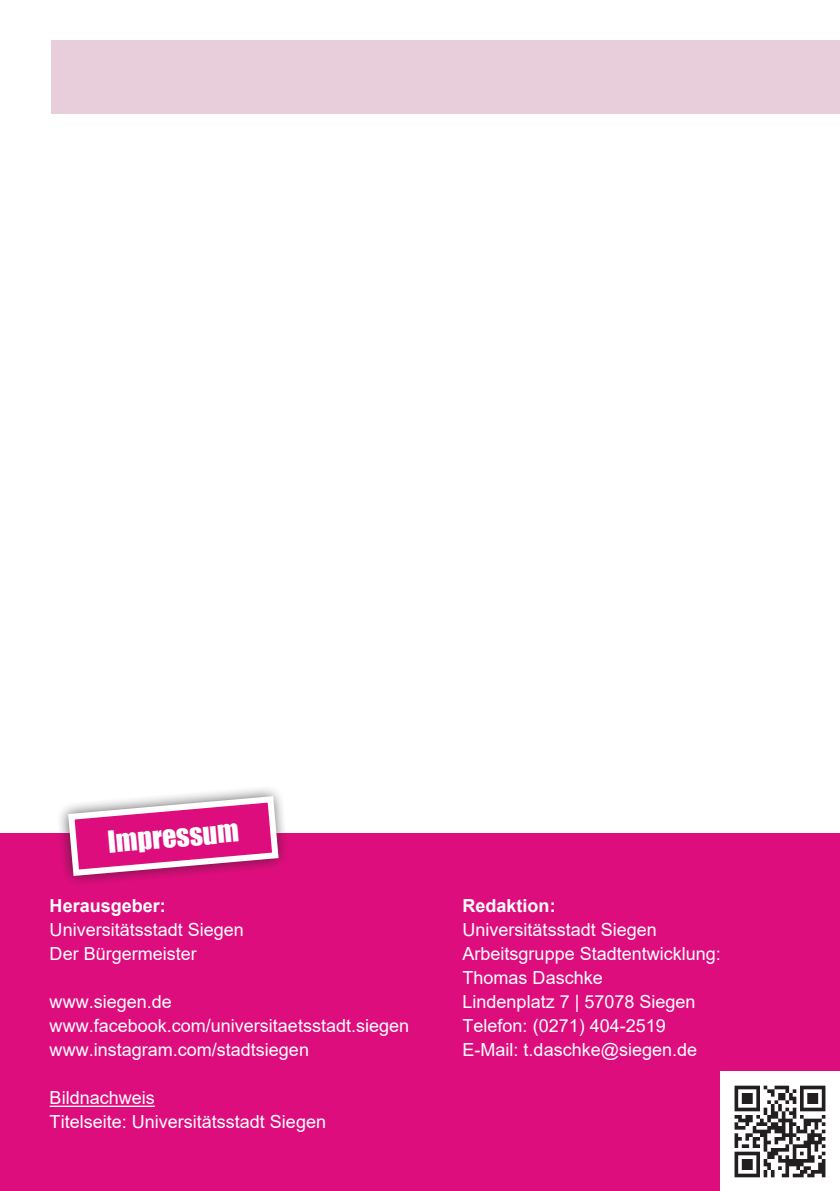
<style>
.page{position:relative;width:840px;height:1191px;background:#fff}
.page>*{position:absolute;margin:0;border:0;box-sizing:border-box;transform-origin:0 0}
.t1{font:28px "Impact";color:#fff}
.t2{font:18px/24px "Arial";color:#fff}
.t3{font:700 18px "Arial";color:#fff}
</style>
<div class="page">
<div style="left:0;top:833px;width:839px;height:358px;background:#dd0d7d"></div>
<svg style="left:60px;top:789px;width:225px;height:94px"></svg>
<hr style="left:50px;top:1105px;width:105px;height:2px;background:#fff">
<img style="left:720px;top:1071px;width:119px;height:120px">
<div style="left:51px;top:40px;width:788px;height:73px;background:#e8ceda"></div>
<h1 class="t1" style="left:106px;top:820px;width:133px;rotate:-5deg">Impressum</h1>
<p class="t3" style="left:50px;top:893px;width:118px">Herausgeber:</p>
<p class="t2" style="left:50px;top:918px;width:196px">Universitätsstadt Siegen<br>Der Bürgermeister</p>
<p class="t2" style="left:50px;top:990px;width:361px">www.siegen.de www.facebook.com/universitaetsstadt.siegen www.instagram.com/stadtsiegen</p>
<p class="t2" style="left:50px;top:1086px;width:278px">Bildnachweis<br>Titelseite: Universitätsstadt Siegen</p>
<p class="t3" style="left:462px;top:893px;width:95px">Redaktion:</p>
<p class="t2" style="left:462px;top:918px;width:260px">Universitätsstadt Siegen<br>Arbeitsgruppe Stadtentwicklung:<br>Thomas Daschke<br>Lindenplatz 7 | 57078 Siegen<br>Telefon: (0271) 404-2519<br>E-Mail: t.daschke@siegen.de</p>
</div>
